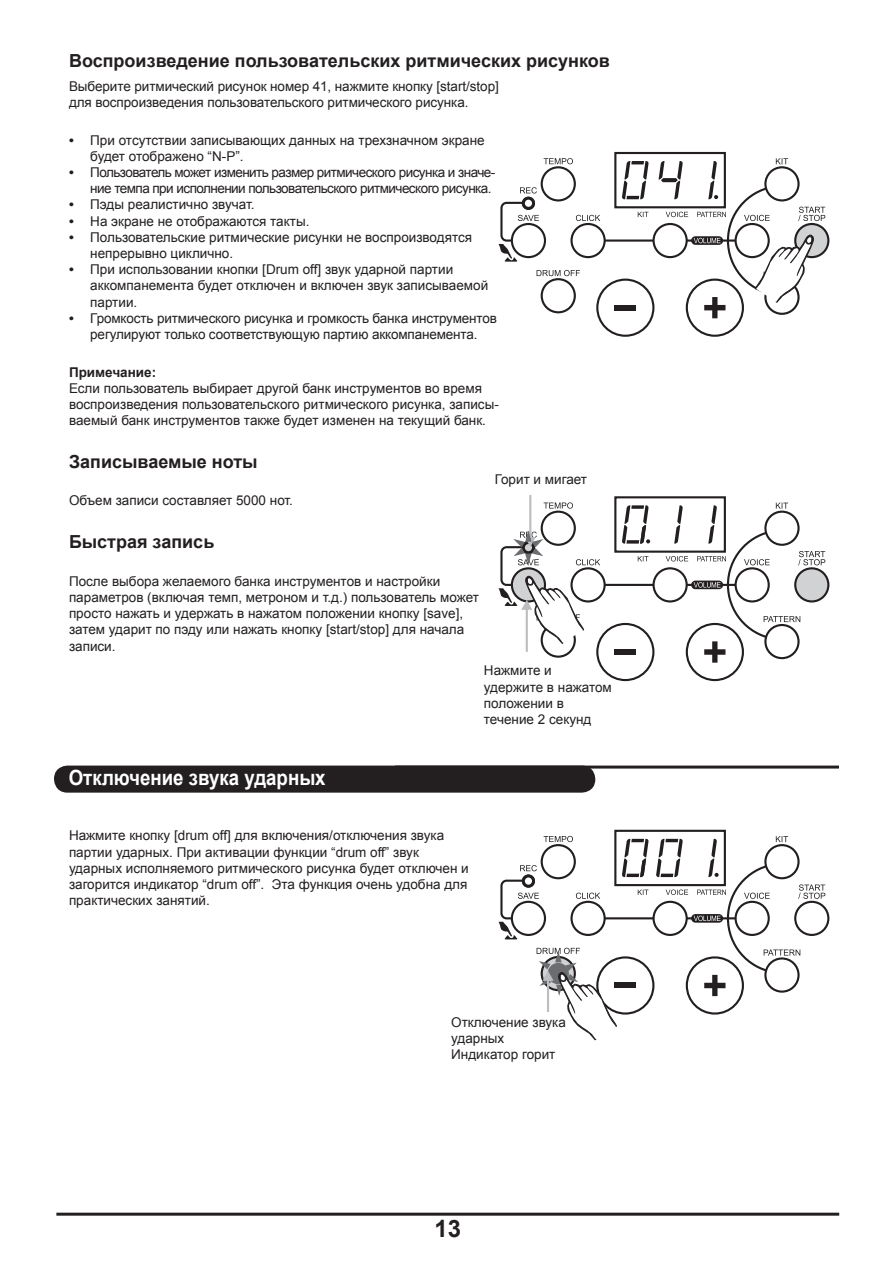
<style>
.page{position:relative;width:893px;height:1263px;background:#fff}
.page>*{position:absolute;margin:0;border:0;box-sizing:border-box;transform-origin:0 0}
.t1{font:700 24px "Arial";color:#231f20}
.titlu_1{font:700 21px "Arial";color:#fff;scale:.89 1}
.text_sm{font:700 18px "Arial";color:#231f20}
.text_sm-2{font:13.5px/16.2px "Arial";color:#231f20}
.cifer{font:13.5px/16.2px "Arial";letter-spacing:-.01em;color:#231f20}
.cifer-2{font:13.5px/16.2px "Arial";letter-spacing:-.04em;color:#231f20;text-align:right}
.text_sm-3{font:700 13.5px "Arial";color:#231f20}
.s1{font-weight:700}
</style>
<div class="page">
<hr style="left:56px;top:1213px;width:783px;height:3px;background:#231f20">
<svg style="left:537px;top:270px;width:43px;height:6px"></svg>
<svg style="left:544px;top:158px;width:29px;height:6px"></svg>
<svg style="left:638px;top:212px;width:10px;height:5px"></svg>
<svg style="left:576px;top:215px;width:24px;height:6px"></svg>
<hr style="left:598px;top:239px;width:143px;height:3px;background:#231f20">
<svg style="left:512px;top:224px;width:33px;height:33px"></svg>
<div style="left:511px;top:223px;width:35px;height:35px;border:2px solid #231f20;border-radius:50%"></div>
<div style="left:541px;top:166px;width:35px;height:35px;border:2px solid #231f20;border-radius:50%"></div>
<div style="left:571px;top:224px;width:34px;height:33px;background:#fff;border-radius:50%"></div>
<div style="left:570px;top:223px;width:36px;height:35px;border:2px solid #231f20;border-radius:50%"></div>
<div style="left:541px;top:278px;width:35px;height:35px;border:2px solid #231f20;border-radius:50%"></div>
<div style="left:652px;top:223px;width:36px;height:35px;border:2px solid #231f20;border-radius:50%"></div>
<svg style="left:795px;top:224px;width:33px;height:33px"></svg>
<div style="left:794px;top:223px;width:35px;height:35px;border:2px solid #231f20;border-radius:50%"></div>
<div style="left:596px;top:279px;width:58px;height:58px;border:2px solid #231f20;border-radius:50%"></div>
<div style="left:614px;top:152px;width:112px;height:56px;border:2px solid #231f20"></div>
<svg style="left:622px;top:161px;width:27px;height:38px"></svg>
<div style="left:615px;top:305px;width:21px;height:5px;background:#231f20"></div>
<svg style="left:498px;top:187px;width:41px;height:75px"></svg>
<svg style="left:656px;top:158px;width:169px;height:160px"></svg>
<svg style="left:638px;top:556px;width:10px;height:5px"></svg>
<hr style="left:598px;top:584px;width:143px;height:2px;background:#231f20">
<svg style="left:571px;top:568px;width:34px;height:33px"></svg>
<div style="left:570px;top:567px;width:36px;height:35px;border:2px solid #231f20;border-radius:50%"></div>
<svg style="left:542px;top:623px;width:33px;height:34px"></svg>
<div style="left:541px;top:622px;width:35px;height:36px;border:2px solid #231f20;border-radius:50%"></div>
<svg style="left:654px;top:568px;width:33px;height:33px"></svg>
<div style="left:652px;top:567px;width:36px;height:35px;border:2px solid #231f20;border-radius:50%"></div>
<svg style="left:795px;top:568px;width:33px;height:33px"></svg>
<div style="left:794px;top:567px;width:35px;height:35px;border:2px solid #231f20;border-radius:50%"></div>
<div style="left:596px;top:623px;width:58px;height:58px;border:2px solid #231f20;border-radius:50%"></div>
<div style="left:614px;top:496px;width:112px;height:57px;border:2px solid #231f20"></div>
<svg style="left:622px;top:505px;width:28px;height:39px"></svg>
<svg style="left:665px;top:503px;width:160px;height:160px"></svg>
<div style="left:615px;top:649px;width:21px;height:6px;background:#231f20"></div>
<svg style="left:498px;top:495px;width:102px;height:157px"></svg>
<svg style="left:544px;top:836px;width:29px;height:6px"></svg>
<svg style="left:638px;top:889px;width:10px;height:6px"></svg>
<svg style="left:576px;top:893px;width:24px;height:6px"></svg>
<hr style="left:598px;top:917px;width:143px;height:2px;background:#231f20">
<svg style="left:512px;top:902px;width:33px;height:33px"></svg>
<div style="left:511px;top:901px;width:35px;height:35px;border:2px solid #231f20;border-radius:50%"></div>
<div style="left:541px;top:844px;width:35px;height:35px;border:2px solid #231f20;border-radius:50%"></div>
<div style="left:571px;top:902px;width:34px;height:33px;background:#fff;border-radius:50%"></div>
<div style="left:570px;top:901px;width:36px;height:35px;border:2px solid #231f20;border-radius:50%"></div>
<div style="left:652px;top:901px;width:36px;height:35px;border:2px solid #231f20;border-radius:50%"></div>
<div style="left:794px;top:901px;width:35px;height:35px;border:2px solid #231f20;border-radius:50%"></div>
<div style="left:596px;top:956px;width:58px;height:58px;border:2px solid #231f20;border-radius:50%"></div>
<div style="left:614px;top:830px;width:112px;height:56px;border:2px solid #231f20"></div>
<svg style="left:622px;top:839px;width:27px;height:38px"></svg>
<svg style="left:656px;top:836px;width:169px;height:160px"></svg>
<div style="left:615px;top:983px;width:21px;height:5px;background:#231f20"></div>
<svg style="left:498px;top:865px;width:41px;height:74px"></svg>
<svg style="left:537px;top:948px;width:80px;height:93px"></svg>
<div style="left:54px;top:765px;width:541px;height:28px;background:#231f20;border-radius:14px"></div>
<hr style="left:395px;top:765px;width:444px;height:3px;background:#231f20">
<p class="text_sm" style="left:69px;top:49px;width:542px">Воспроизведение пользовательских ритмических рисунков</p>
<p class="text_sm-2" style="left:69px;top:78px;width:431px">Выберите ритмический рисунок номер 41, нажмите кнопку [start/stop] для воспроизведения пользовательского ритмического рисунка.</p>
<p class="cifer" style="left:90px;top:132px;width:396px;text-indent:-21px"><span class="s1">•</span> При отсутствии записывающих данных на трехзначном экране будет отображено “N-P”.</p>
<p class="cifer-2" style="left:69px;top:164px;width:428px"><span class="s1">•</span> Пользователь может изменить размер ритмического рисунка и значе&shy;ние темпа при исполнении пользовательского ритмического рисунка.</p>
<p class="cifer" style="left:69px;top:197px;width:187px"><span class="s1">•</span> Пэды реалистично звучат.</p>
<p class="cifer" style="left:69px;top:213px;width:242px"><span class="s1">•</span> На экране не отображаются такты.</p>
<p class="cifer" style="left:90px;top:229px;width:383px;text-indent:-21px"><span class="s1">•</span> Пользовательские ритмические рисунки не воспроизводятся непрерывно циклично.</p>
<p class="cifer" style="left:90px;top:262px;width:399px;text-indent:-21px"><span class="s1">•</span> При использовании кнопки [Drum off] звук ударной партии аккомпанемента будет отключен и включен звук записываемой партии.</p>
<p class="cifer" style="left:69px;top:310px;width:430px;text-align:center"><span class="s1">•</span> Громкость ритмического рисунка и громкость банка инструментов регулируют только соответствующую партию аккомпанемента.</p>
<p class="text_sm-3" style="left:69px;top:363px;width:89px">Примечание:</p>
<p class="text_sm-2" style="left:69px;top:380px;width:431px">Если пользователь выбирает другой банк инструментов во время воспроизведения пользовательского ритмического рисунка, записы&shy;ваемый банк инструментов также будет изменен на текущий банк.</p>
<p class="text_sm" style="left:69px;top:450px;width:190px">Записываемые ноты</p>
<p class="text_sm-2" style="left:69px;top:493px;width:225px">Объем записи составляет 5000 нот.</p>
<p class="text_sm" style="left:69px;top:530px;width:147px">Быстрая запись</p>
<p class="text_sm-2" style="left:69px;top:573px;width:411px">После выбора желаемого банка инструментов и настройки параметров (включая темп, метроном и т.д.) пользователь может просто нажать и удержать в нажатом положении кнопку [save], затем ударит по пэду или нажать кнопку [start/stop] для начала записи.</p>
<p class="text_sm-2" style="left:495px;top:471px;width:94px">Горит и мигает</p>
<p class="text_sm-2" style="left:484px;top:663px;width:130px">Нажмите и удержите в нажатом положении в течение 2 секунд</p>
<p class="titlu_1" style="left:69px;top:764px;width:290px">Отключение звука ударных</p>
<p class="text_sm-2" style="left:69px;top:828px;width:401px">Нажмите кнопку [drum off] для включения/отключения звука партии ударных. При активации функции “drum off” звук ударных исполняемого ритмического рисунка будет отключен и загорится индикатор “drum off”. Эта функция очень удобна для практических занятий.</p>
<p class="text_sm-2" style="left:451px;top:1014px;width:116px">Отключение звука ударных</p>
<p class="text_sm-2" style="left:451px;top:1046px;width:106px">Индикатор горит</p>
<h1 class="t1" style="left:434px;top:1213px;width:28px">13</h1>
</div>
